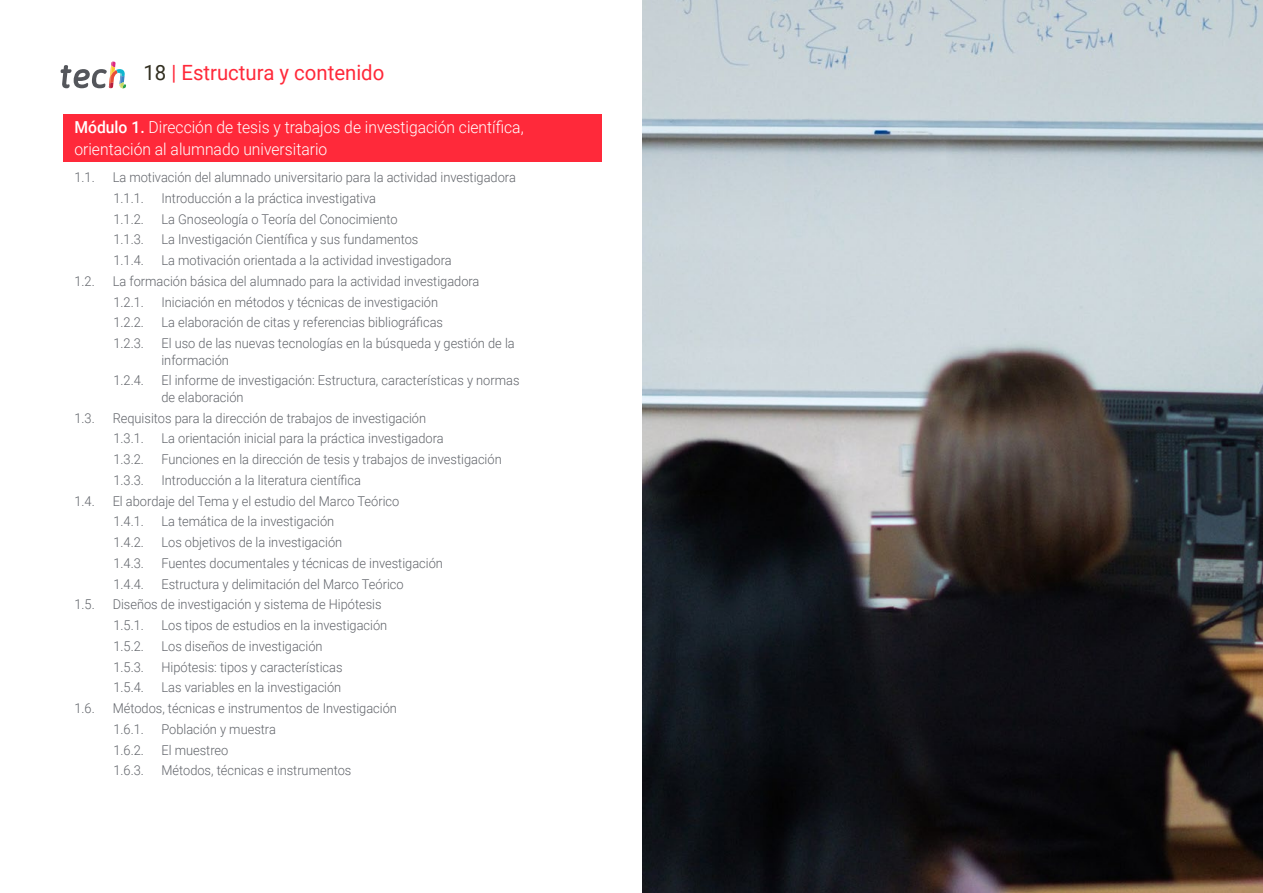
<style>
.page{position:relative;width:1263px;height:893px;background:#fff}
.page>*{position:absolute;margin:0;border:0;box-sizing:border-box;transform-origin:0 0}
.t1{font:21px "Roboto";color:#ff293a}
.t2{font:300 16.5px/22.5px "Roboto";color:#fff;scale:.95 1}
.t3{font:300 13.5px/20.7px "Roboto";color:#61646a;scale:.95 1}
.s1{color:#312e20}
.s2{font-weight:500}
</style>
<div class="page">
<div style="left:63px;top:114px;width:539px;height:47px;background:#ff293a"></div>
<img style="left:642px;top:0;width:621px;height:893px">
<svg style="left:61px;top:62px;width:65px;height:27px"></svg>
<h1 class="t1" style="left:144px;top:57px;width:242px"><span class="s1">18</span> | Estructura y contenido</h1>
<p class="t2" style="left:74px;top:115px;width:474px"><span class="s2">Módulo 1.</span> Dirección de tesis y trabajos de investigación científica, orientación al alumnado universitario</p>
<p class="t3" style="left:74px;top:166px;width:23px">1.1.</p>
<p class="t3" style="left:113px;top:166px;width:426px">La motivación del alumnado universitario para la actividad investigadora<br>1.1.1.</p>
<p class="t3" style="left:161px;top:187px;width:227px">Introducción a la práctica investigativa</p>
<p class="t3" style="left:113px;top:208px;width:34px">1.1.2.</p>
<p class="t3" style="left:161px;top:208px;width:250px">La Gnoseología o Teoría del Conocimiento</p>
<p class="t3" style="left:113px;top:229px;width:34px">1.1.3.</p>
<p class="t3" style="left:161px;top:229px;width:272px">La Investigación Científica y sus fundamentos</p>
<p class="t3" style="left:113px;top:249px;width:34px">1.1.4.</p>
<p class="t3" style="left:161px;top:249px;width:307px">La motivación orientada a la actividad investigadora</p>
<p class="t3" style="left:74px;top:270px;width:23px">1.2.</p>
<p class="t3" style="left:113px;top:270px;width:388px">La formación básica del alumnado para la actividad investigadora<br>1.2.1.</p>
<p class="t3" style="left:161px;top:291px;width:293px">Iniciación en métodos y técnicas de investigación</p>
<p class="t3" style="left:113px;top:312px;width:34px">1.2.2.</p>
<p class="t3" style="left:161px;top:312px;width:298px">La elaboración de citas y referencias bibliográficas</p>
<p class="t3" style="left:113px;top:332px;width:34px">1.2.3.</p>
<p class="t3" style="left:161px;top:335px;width:373px;line-height:16.5px">El uso de las nuevas tecnologías en la búsqueda y gestión de la información</p>
<p class="t3" style="left:113px;top:370px;width:34px">1.2.4.</p>
<p class="t3" style="left:161px;top:372px;width:378px;line-height:16.5px">El informe de investigación: Estructura, características y normas de elaboración</p>
<p class="t3" style="left:74px;top:407px;width:23px">1.3.</p>
<p class="t3" style="left:113px;top:407px;width:331px">Requisitos para la dirección de trabajos de investigación<br>1.3.1.</p>
<p class="t3" style="left:161px;top:428px;width:299px">La orientación inicial para la práctica investigadora</p>
<p class="t3" style="left:113px;top:448px;width:34px">1.3.2.</p>
<p class="t3" style="left:161px;top:448px;width:360px">Funciones en la dirección de tesis y trabajos de investigación</p>
<p class="t3" style="left:113px;top:469px;width:34px">1.3.3.</p>
<p class="t3" style="left:161px;top:469px;width:212px">Introducción a la literatura científica</p>
<p class="t3" style="left:74px;top:490px;width:23px">1.4.</p>
<p class="t3" style="left:113px;top:490px;width:303px">El abordaje del Tema y el estudio del Marco Teórico<br>1.4.1.</p>
<p class="t3" style="left:161px;top:511px;width:183px">La temática de la investigación</p>
<p class="t3" style="left:113px;top:531px;width:34px">1.4.2.</p>
<p class="t3" style="left:161px;top:531px;width:192px">Los objetivos de la investigación</p>
<p class="t3" style="left:113px;top:552px;width:34px">1.4.3.</p>
<p class="t3" style="left:161px;top:552px;width:298px">Fuentes documentales y técnicas de investigación</p>
<p class="t3" style="left:113px;top:573px;width:34px">1.4.4.</p>
<p class="t3" style="left:161px;top:573px;width:256px">Estructura y delimitación del Marco Teórico</p>
<p class="t3" style="left:74px;top:594px;width:23px">1.5.</p>
<p class="t3" style="left:113px;top:594px;width:285px">Diseños de investigación y sistema de Hipótesis<br>1.5.1.</p>
<p class="t3" style="left:161px;top:614px;width:239px">Los tipos de estudios en la investigación</p>
<p class="t3" style="left:113px;top:635px;width:34px">1.5.2.</p>
<p class="t3" style="left:161px;top:635px;width:171px">Los diseños de investigación</p>
<p class="t3" style="left:113px;top:656px;width:34px">1.5.3.</p>
<p class="t3" style="left:161px;top:656px;width:192px">Hipótesis: tipos y características</p>
<p class="t3" style="left:113px;top:677px;width:34px">1.5.4.</p>
<p class="t3" style="left:161px;top:677px;width:191px">Las variables en la investigación</p>
<p class="t3" style="left:74px;top:697px;width:23px">1.6.</p>
<p class="t3" style="left:113px;top:697px;width:301px">Métodos, técnicas e instrumentos de Investigación<br>1.6.1.</p>
<p class="t3" style="left:161px;top:718px;width:122px">Población y muestra</p>
<p class="t3" style="left:113px;top:739px;width:34px">1.6.2.</p>
<p class="t3" style="left:161px;top:739px;width:72px">El muestreo</p>
<p class="t3" style="left:113px;top:760px;width:34px">1.6.3.</p>
<p class="t3" style="left:161px;top:760px;width:201px">Métodos, técnicas e instrumentos</p>
</div>
